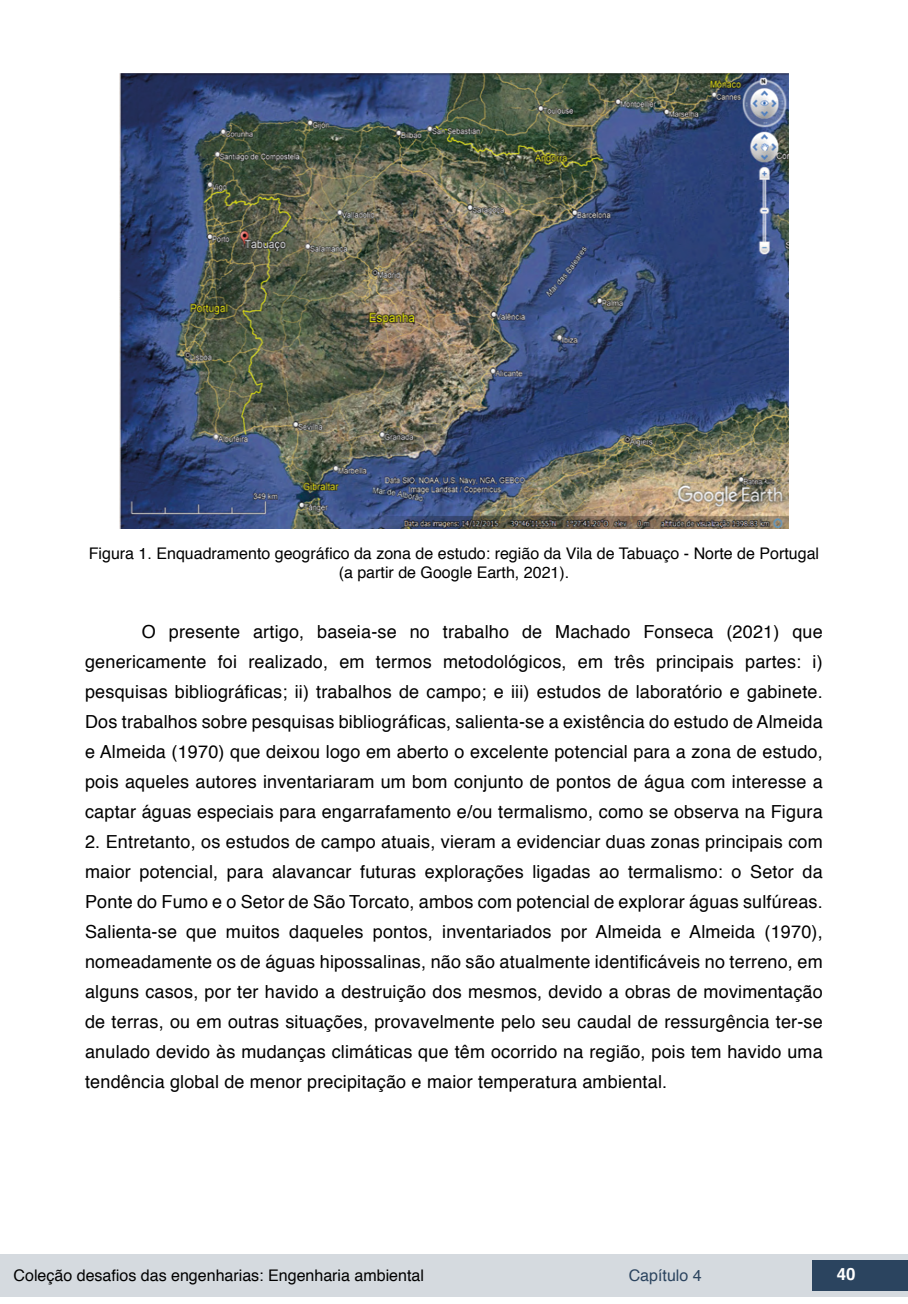
<style>
.page{position:relative;width:908px;height:1304px;background:#fff}
.page>*{position:absolute;margin:0;border:0;box-sizing:border-box;transform-origin:0 0}
.t1{font:18px/30px "Helvetica";letter-spacing:.01em;color:#000;text-align:justify}
.t2{font:700 16.8px "Helvetica";color:#fff}
.t3{font:16px/19.2px "Helvetica";color:#000;text-align:center}
.t4{font:16px "Helvetica";color:#2b445f}
</style>
<div class="page">
<div style="left:0;top:1254px;width:906px;height:43px;background:#d5dadf"></div>
<div style="left:812px;top:1261px;width:95px;height:30px;background:#2b445f"></div>
<img style="left:119px;top:74px;width:669px;height:454px">
<p class="t3" style="left:89px;top:544px;width:731px">Figura 1. Enquadramento geográfico da zona de estudo: região da Vila de Tabuaço - Norte de Portugal (a partir de Google Earth, 2021).</p>
<p class="t1" style="left:85px;top:617px;width:738px;text-indent:57px">O presente artigo, baseia-se no trabalho de Machado Fonseca (2021) que genericamente foi realizado, em termos metodológicos, em três principais partes: i) pesquisas bibliográficas; ii) trabalhos de campo; e iii) estudos de laboratório e gabinete.<br>Dos trabalhos sobre pesquisas bibliográficas, salienta-se a existência do estudo de Almeida e Almeida (1970) que deixou logo em aberto o excelente potencial para a zona de estudo, pois aqueles autores inventariaram um bom conjunto de pontos de água com interesse a captar águas especiais para engarrafamento e/ou termalismo, como se observa na Figura</p>
<p class="t1" style="left:85px;top:827px;width:738px">2. Entretanto, os estudos de campo atuais, vieram a evidenciar duas zonas principais com maior potencial, para alavancar futuras explorações ligadas ao termalismo: o Setor da Ponte do Fumo e o Setor de São Torcato, ambos com potencial de explorar águas sulfúreas.<br>Salienta-se que muitos daqueles pontos, inventariados por Almeida e Almeida (1970), nomeadamente os de águas hipossalinas, não são atualmente identificáveis no terreno, em alguns casos, por ter havido a destruição dos mesmos, devido a obras de movimentação de terras, ou em outras situações, provavelmente pelo seu caudal de ressurgência ter-se anulado devido às mudanças climáticas que têm ocorrido na região, pois tem havido uma tendência global de menor precipitação e maior temperatura ambiental.</p>
<p class="t3" style="left:14px;top:1266px;width:411px">Coleção desafios das engenharias: Engenharia ambiental</p>
<p class="t4" style="left:628px;top:1263px;width:74px">Capítulo 4</p>
<p class="t2" style="left:836px;top:1261px;width:20px">40</p>
</div>
